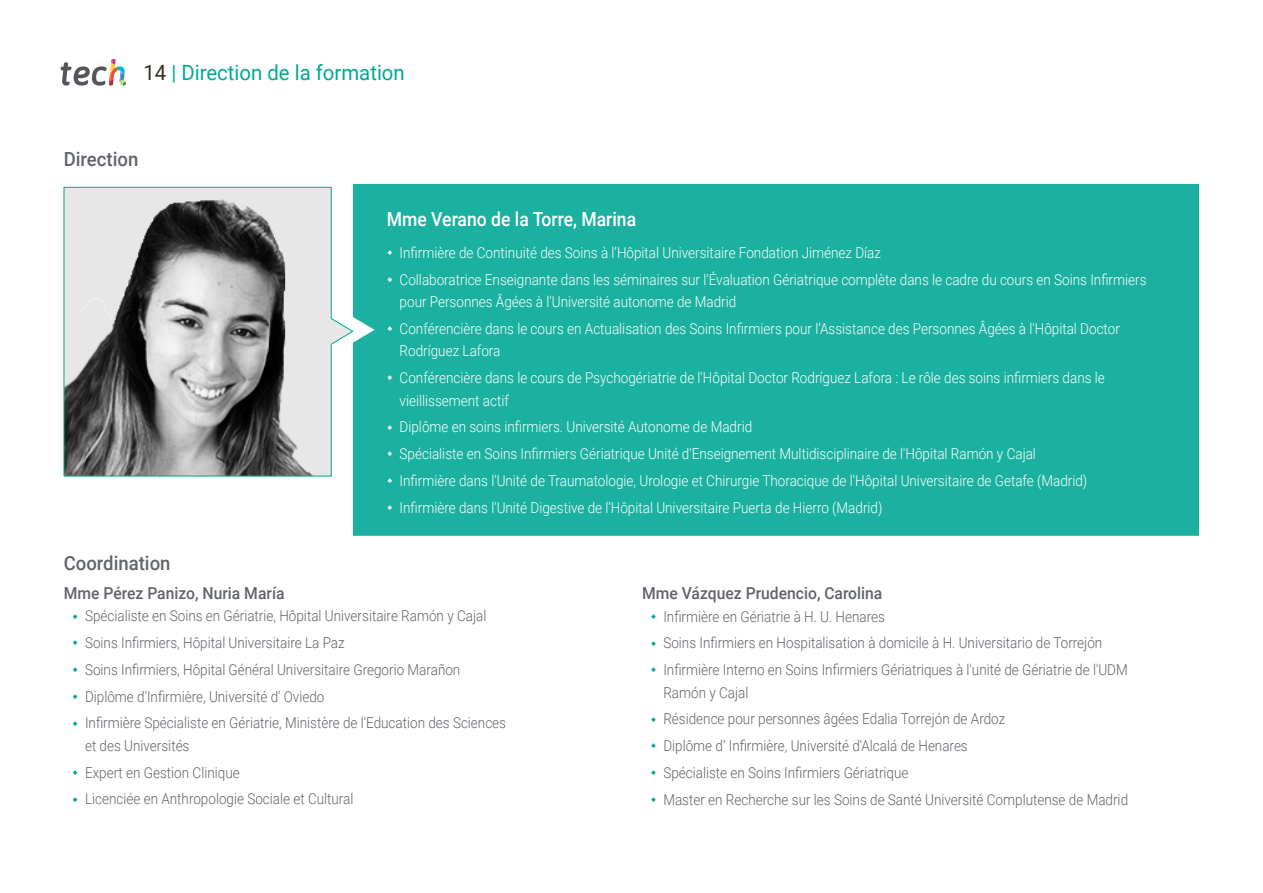
<style>
.page{position:relative;width:1263px;height:893px;background:#fff}
.page>*{position:absolute;margin:0;border:0;box-sizing:border-box;transform-origin:0 0}
.t1{font:21px "Roboto";color:#00a996}
.t2{font:500 19.5px "Roboto";color:#fff;scale:.9 1}
.t3{font:500 19.5px "Roboto";color:#61646a;scale:.95 1}
.t4{font:500 16.5px "Roboto";color:#61646a;scale:.95 1}
.t5{font:300 15px/26.7px "Roboto";color:#fff;scale:.9 1}
.t6{font:300 15px/26.7px "Roboto";color:#61646a;scale:.9 1}
.s1{color:#312e20}
</style>
<div class="page">
<svg style="left:61px;top:59px;width:65px;height:27px"></svg>
<div style="left:353px;top:184px;width:846px;height:352px;background:#1ab1a0"></div>
<svg style="left:64px;top:187px;width:289px;height:289px;background:#a1a3a2"></svg>
<svg style="left:388px;top:250px;width:4px;height:5px"></svg>
<svg style="left:388px;top:277px;width:4px;height:5px"></svg>
<svg style="left:388px;top:326px;width:4px;height:5px"></svg>
<svg style="left:388px;top:375px;width:4px;height:5px"></svg>
<svg style="left:388px;top:425px;width:4px;height:5px"></svg>
<svg style="left:388px;top:451px;width:4px;height:5px"></svg>
<svg style="left:388px;top:478px;width:4px;height:5px"></svg>
<svg style="left:388px;top:505px;width:4px;height:5px"></svg>
<h1 class="t1" style="left:144px;top:57px;width:263px"><span class="s1">14</span> | Direction de la formation</h1>
<h2 class="t3" style="left:64px;top:145px;width:80px">Direction</h2>
<h2 class="t2" style="left:387px;top:205px;width:279px">Mme Verano de la Torre, Marina</h2>
<p class="t5" style="left:400px;top:239px;width:831px">Infirmière de Continuité des Soins à l’Hôpital Universitaire Fondation Jiménez Díaz<br>Collaboratrice Enseignante dans les séminaires sur l'Évaluation Gériatrique complète dans le cadre du cours en Soins Infirmiers</p>
<p class="t5" style="left:400px;top:288px;width:802px">pour Personnes Âgées à l'Université autonome de Madrid<br>Conférencière dans le cours en Actualisation des Soins Infirmiers pour l’Assistance des Personnes Âgées à l'Hôpital Doctor</p>
<p class="t5" style="left:400px;top:337px;width:785px">Rodríguez Lafora<br>Conférencière dans le cours de Psychogériatrie de l'Hôpital Doctor Rodríguez Lafora : Le rôle des soins infirmiers dans le</p>
<p class="t5" style="left:400px;top:386px;width:766px">vieillissement actif<br>Diplôme en soins infirmiers. Université Autonome de Madrid<br>Spécialiste en Soins Infirmiers Gériatrique Unité d'Enseignement Multidisciplinaire de l'Hôpital Ramón y Cajal Infirmière dans l'Unité de Traumatologie, Urologie et Chirurgie Thoracique de l'Hôpital Universitaire de Getafe (Madrid)<br>Infirmière dans l'Unité Digestive de l'Hôpital Universitaire Puerta de Hierro (Madrid)</p>
<h2 class="t3" style="left:64px;top:549px;width:114px">Coordination</h2>
<p class="t4" style="left:64px;top:581px;width:234px">Mme Pérez Panizo, Nuria María</p>
<p class="t6" style="left:85px;top:602px;width:469px">Spécialiste en Soins en Gériatrie, Hôpital Universitaire Ramón y Cajal Soins Infirmiers, Hôpital Universitaire La Paz<br>Soins Infirmiers, Hôpital Général Universitaire Gregorio Marañon Diplôme d'Infirmière, Université d' Oviedo<br>Infirmière Spécialiste en Gériatrie, Ministère de l'Education des Sciences</p>
<p class="t6" style="left:85px;top:732px;width:300px">et des Universités<br>Expert en Gestion Clinique<br>Licenciée en Anthropologie Sociale et Cultural</p>
<p class="t4" style="left:642px;top:582px;width:254px">Mme Vázquez Prudencio, Carolina</p>
<p class="t6" style="left:663px;top:602px;width:517px">Infirmière en Gériatrie à H. U. Henares<br>Soins Infirmiers en Hospitalisation à domicile à H. Universitario de Torrejón<br>Infirmière Interno en Soins Infirmiers Gériatriques à l'unité de Gériatrie de l'UDM</p>
<p class="t6" style="left:663px;top:678px;width:518px">Ramón y Cajal<br>Résidence pour personnes âgées Edalia Torrejón de Ardoz<br>Diplôme d’ Infirmière, Université d'Alcalá de Henares<br>Spécialiste en Soins Infirmiers Gériatrique<br>Master en Recherche sur les Soins de Santé Université Complutense de Madrid</p>
</div>
